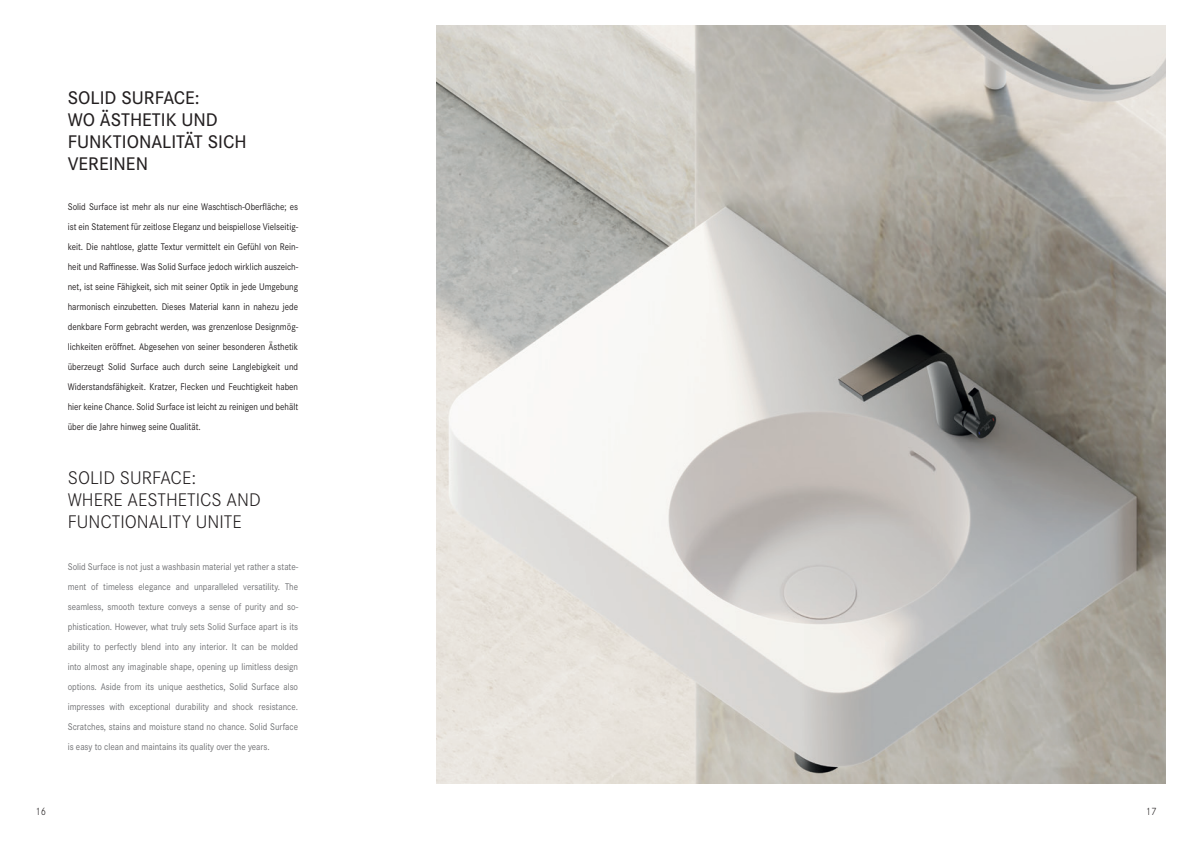
<style>
.page{position:relative;width:1191px;height:842px;background:#fff}
.page>*{position:absolute;margin:0;border:0;box-sizing:border-box;transform-origin:0 0}
.t1{font:500 19px/22px "Corporate S";color:#231f20}
.t2{font:300 19px/22px "Corporate S Pro";color:#231f20}
.t3{font:300 11px "Corporate S Pro";color:#231f20;scale:.9 1}
.t4{font:10px/20px "Corporate S Pro";color:#231f20;text-align:justify;scale:.9 1}
.t5{font:10px/20px "Corporate S Pro";color:#6f7073;text-align:justify;scale:.9 1}
</style>
<div class="page">
<img style="left:437px;top:26px;width:728px;height:758px">
<h1 class="t1" style="left:68px;top:86px;width:180px">SOLID SURFACE:<br>WO ÄSTHETIK UND<br>FUNKTIONALITÄT SICH<br>VEREINEN</h1>
<p class="t4" style="left:68px;top:196px;width:257px">Solid Surface ist mehr als nur eine Waschtisch-Oberfläche; es ist ein Statement für zeitlose Eleganz und beispiellose Vielseitig&shy;keit. Die nahtlose, glatte Textur vermittelt ein Gefühl von Rein&shy;heit und Raffinesse. Was Solid Surface jedoch wirklich auszeich&shy;net, ist seine Fähigkeit, sich mit seiner Optik in jede Umgebung harmonisch einzubetten. Dieses Material kann in nahezu jede denkbare Form gebracht werden, was grenzenlose Designmög&shy;lichkeiten eröffnet. Abgesehen von seiner besonderen Ästhetik überzeugt Solid Surface auch durch seine Langlebigkeit und Widerstandsfähigkeit. Kratzer, Flecken und Feuchtigkeit haben hier keine Chance. Solid Surface ist leicht zu reinigen und behält über die Jahre hinweg seine Qualität.</p>
<h1 class="t2" style="left:68px;top:466px;width:194px">SOLID SURFACE:<br>WHERE AESTHETICS AND<br>FUNCTIONALITY UNITE</h1>
<p class="t5" style="left:68px;top:556px;width:257px">Solid Surface is not just a washbasin material yet rather a state&shy;ment of timeless elegance and unparalleled versatility. The seamless, smooth texture conveys a sense of purity and so&shy;phistication. However, what truly sets Solid Surface apart is its ability to perfectly blend into any interior. It can be molded into almost any imaginable shape, opening up limitless design options. Aside from its unique aesthetics, Solid Surface also impresses with exceptional durability and shock resistance.<br>Scratches, stains and moisture stand no chance. Solid Surface is easy to clean and maintains its quality over the years.</p>
<p class="t3" style="left:36px;top:804px;width:13px">16</p>
<p class="t3" style="left:1146px;top:803px;width:13px">17</p>
</div>
